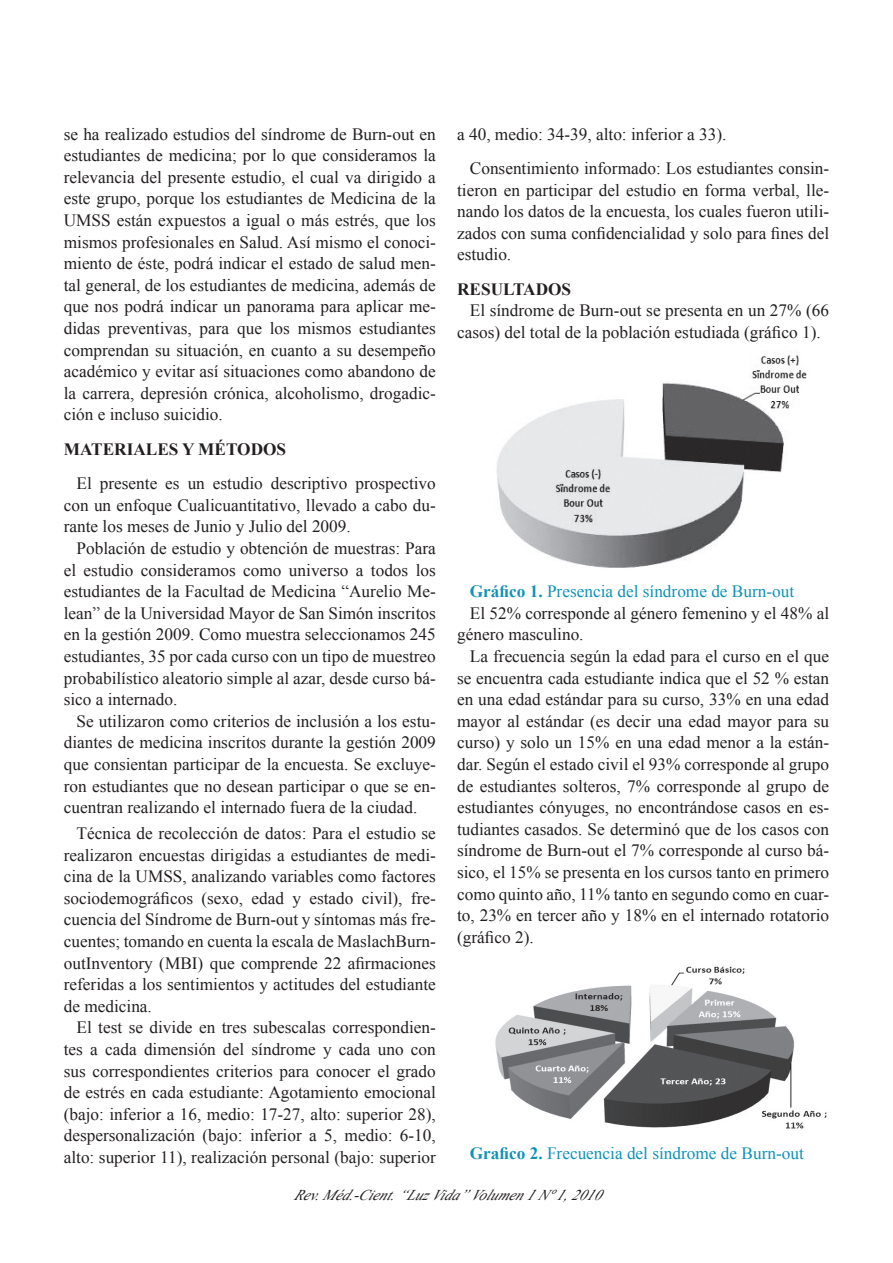
<style>
.page{position:relative;width:893px;height:1263px;background:#fff}
.page>*{position:absolute;margin:0;border:0;box-sizing:border-box;transform-origin:0 0}
.t1{font:17.25px/21.6px "Times New Roman";color:#231f20;text-align:justify}
.t2{font:17.25px "Times New Roman";color:#1092b8}
.t3{font:700 17.25px "Times New Roman";color:#231f20}
.t4{font:italic 15px "Times New Roman";color:#231f20}
.s1{font-weight:700}
</style>
<div class="page">
<img style="left:496px;top:352px;width:311px;height:216px">
<img style="left:495px;top:966px;width:332px;height:163px">
<p class="t1" style="left:64px;top:123px;width:374px">se ha realizado estudios del síndrome de Burn-out en estudiantes de medicina; por lo que consideramos la relevancia del presente estudio, el cual va dirigido a este grupo, porque los estudiantes de Medicina de la UMSS están expuestos a igual o más estrés, que los mismos profesionales en Salud. Así mismo el conoci&shy;miento de éste, podrá indicar el estado de salud men&shy;tal general, de los estudiantes de medicina, además de que nos podrá indicar un panorama para aplicar me&shy;didas preventivas, para que los mismos estudiantes comprendan su situación, en cuanto a su desempeño académico y evitar así situaciones como abandono de la carrera, depresión crónica, alcoholismo, drogadic&shy;ción e incluso suicidio.</p>
<p class="t3" style="left:64px;top:437px;width:224px">MATERIALES Y MÉTODOS</p>
<p class="t1" style="left:64px;top:472px;width:374px;text-indent:13px">El presente es un estudio descriptivo prospectivo con un enfoque Cualicuantitativo, llevado a cabo du&shy;rante los meses de Junio y Julio del 2009.</p>
<p class="t1" style="left:64px;top:537px;width:374px;text-indent:13px">Población de estudio y obtención de muestras: Para el estudio consideramos como universo a todos los estudiantes de la Facultad de Medicina “Aurelio Me&shy;lean” de la Universidad Mayor de San Simón inscritos en la gestión 2009. Como muestra seleccionamos 245 estudiantes, 35 por cada curso con un tipo de muestreo probabilístico aleatorio simple al azar, desde curso bá&shy;sico a internado.</p>
<p class="t1" style="left:64px;top:710px;width:374px;text-indent:13px">Se utilizaron como criterios de inclusión a los estu&shy;diantes de medicina inscritos durante la gestión 2009 que consientan participar de la encuesta. Se excluye&shy;ron estudiantes que no desean participar o que se en&shy;cuentran realizando el internado fuera de la ciudad.</p>
<p class="t1" style="left:64px;top:822px;width:374px;text-indent:13px">Técnica de recolección de datos: Para el estudio se realizaron encuestas dirigidas a estudiantes de medi&shy;cina de la UMSS, analizando variables como factores sociodemográficos (sexo, edad y estado civil), fre&shy;cuencia del Síndrome de Burn-out y síntomas más fre&shy;cuentes; tomando en cuenta la escala de MaslachBurn&shy;outInventory (MBI) que comprende 22 afirmaciones referidas a los sentimientos y actitudes del estudiante de medicina.</p>
<p class="t1" style="left:64px;top:1016px;width:374px;text-indent:13px">El test se divide en tres subescalas correspondien&shy;tes a cada dimensión del síndrome y cada uno con sus correspondientes criterios para conocer el grado de estrés en cada estudiante: Agotamiento emocional (bajo: inferior a 16, medio: 17-27, alto: superior 28), despersonalización (bajo: inferior a 5, medio: 6-10, alto: superior 11), realización personal (bajo: superior</p>
<p class="t1" style="left:457px;top:123px;width:271px">a 40, medio: 34-39, alto: inferior a 33).</p>
<p class="t1" style="left:457px;top:157px;width:374px;text-indent:13px">Consentimiento informado: Los estudiantes consin&shy;tieron en participar del estudio en forma verbal, lle&shy;nando los datos de la encuesta, los cuales fueron utili&shy;zados con suma confidencialidad y solo para fines del estudio.</p>
<p class="t3" style="left:457px;top:277px;width:116px">RESULTADOS</p>
<p class="t1" style="left:457px;top:299px;width:374px;text-indent:13px">El síndrome de Burn-out se presenta en un 27% (66 casos) del total de la población estudiada (gráfico 1).</p>
<p class="t2" style="left:470px;top:580px;width:326px"><span class="s1">Gráfico 1.</span> Presencia del síndrome de Burn-out</p>
<p class="t1" style="left:457px;top:602px;width:374px;text-indent:13px">El 52% corresponde al género femenino y el 48% al género masculino.</p>
<p class="t1" style="left:457px;top:645px;width:374px;text-indent:13px">La frecuencia según la edad para el curso en el que se encuentra cada estudiante indica que el 52 % estan en una edad estándar para su curso, 33% en una edad mayor al estándar (es decir una edad mayor para su curso) y solo un 15% en una edad menor a la están&shy;dar. Según el estado civil el 93% corresponde al grupo de estudiantes solteros, 7% corresponde al grupo de estudiantes cónyuges, no encontrándose casos en es&shy;tudiantes casados. Se determinó que de los casos con síndrome de Burn-out el 7% corresponde al curso bá&shy;sico, el 15% se presenta en los cursos tanto en primero como quinto año, 11% tanto en segundo como en cuar&shy;to, 23% en tercer año y 18% en el internado rotatorio (gráfico 2).</p>
<p class="t2" style="left:470px;top:1141px;width:335px"><span class="s1">Grafico 2.</span> Frecuencia del síndrome de Burn-out</p>
<p class="t4" style="left:294px;top:1185px;width:316px">Rev.Méd.-Cient.“LuzVida”Volumen1Nº1,2010</p>
</div>
